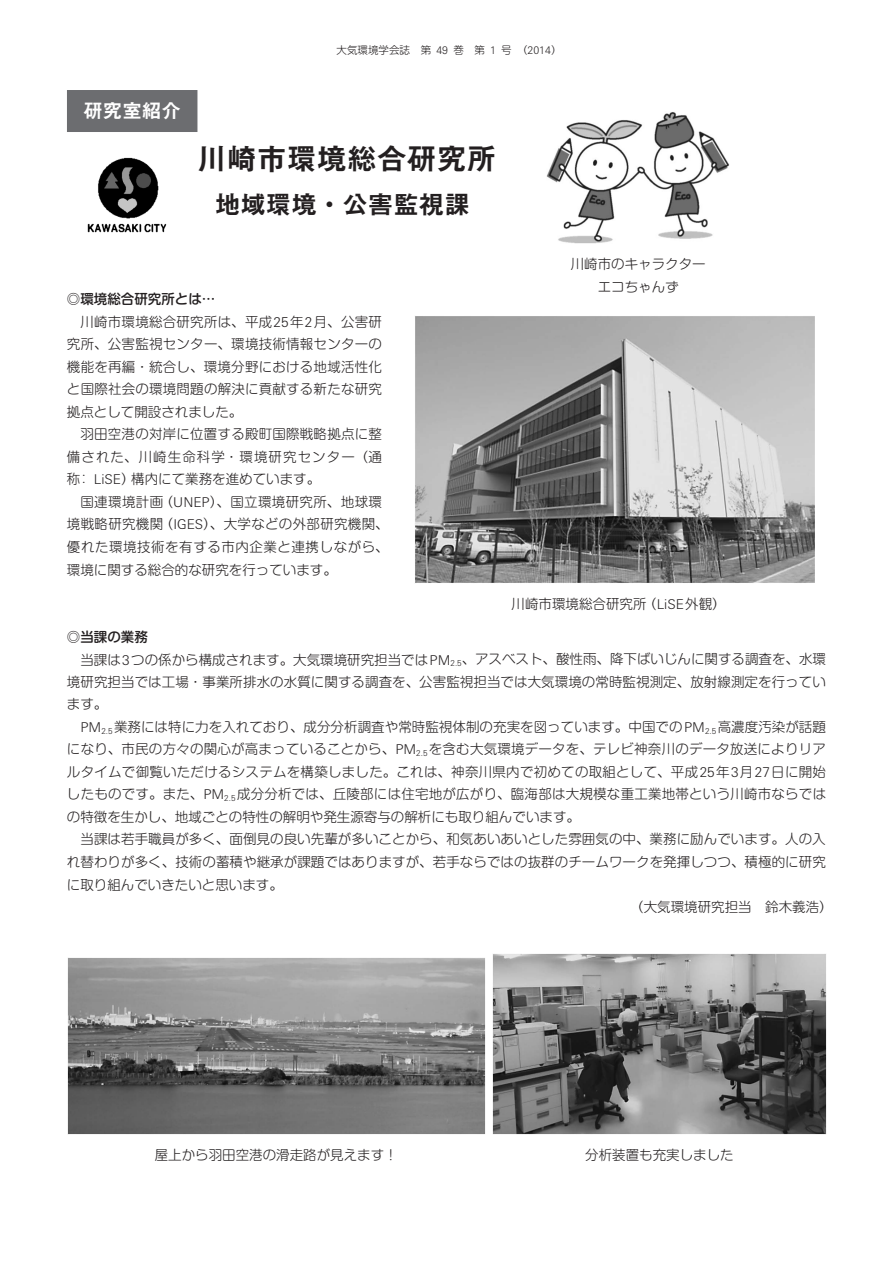
<style>
.page{position:relative;width:893px;height:1263px;background:#fff}
.page>*{position:absolute;margin:0;border:0;box-sizing:border-box;transform-origin:0 0}
.t1{font:30px "Midashi Go Pr 6 MB31";color:#231f20}
.t2{font:25.5px "Midashi Go Pr 6 MB31";color:#231f20}
.t3{font:19.5px "Midashi Go Pr 6 MB31";color:#fff}
.t4{font:300 13.5px/22.5px "Shin M Go Pr 6";letter-spacing:.005em;color:#231f20;text-align:center}
.t5{font:300 13.5px "Shin M Go Pr 6";letter-spacing:.025em;color:#231f20}
.t6{font:300 13.5px "Shin M Go Pr 6";letter-spacing:.04em;color:#231f20}
.t7{font:300 13.5px "Shin M Go Pr 6";letter-spacing:.08em;color:#231f20}
.t8{font:500 13.5px "Shin M Go Pr 6";color:#231f20}
.t9{font:300 10.5px "Shin M Go Pr 6";color:#231f20}
.s1{font-family:"Univers Next W1 G"}
</style>
<div class="page">
<div style="left:67px;top:90px;width:130px;height:42px;background:#6c6d70"></div>
<img style="left:415px;top:316px;width:400px;height:267px">
<img style="left:67px;top:957px;width:418px;height:177px">
<img style="left:493px;top:953px;width:333px;height:181px">
<img style="left:547px;top:112px;width:182px;height:132px">
<img style="left:88px;top:158px;width:79px;height:75px">
<p class="t9" style="left:337px;top:42px;width:226px">大気環境学会誌　第 <span class="s1">49</span> 巻　第 <span class="s1">1</span> 号　（<span class="s1">2014</span>）</p>
<h3 class="t3" style="left:83px;top:95px;width:99px">研究室紹介</h3>
<h1 class="t1" style="left:197px;top:135px;width:301px">川崎市環境総合研究所</h1>
<h2 class="t2" style="left:215px;top:184px;width:256px">地域環境・公害監視課</h2>
<p class="t8" style="left:67px;top:288px;width:150px">◎環境総合研究所とは…</p>
<p class="t4" style="left:80px;top:310px;width:303px">川崎市環境総合研究所は、平成<span class="s1">25</span>年<span class="s1">2</span>月、公害研</p>
<p class="t4" style="left:67px;top:332px;width:317px">究所、公害監視センター、環境技術情報センターの</p>
<p class="t4" style="left:67px;top:355px;width:317px">機能を再編・統合し、環境分野における地域活性化</p>
<p class="t4" style="left:67px;top:377px;width:316px">と国際社会の環境問題の解決に貢献する新たな研究</p>
<p class="t4" style="left:67px;top:400px;width:177px">拠点として開設されました。</p>
<p class="t4" style="left:80px;top:422px;width:303px">羽田空港の対岸に位置する殿町国際戦略拠点に整</p>
<p class="t7" style="left:67px;top:446px;width:316px">備された、川崎生命科学・環境研究センター（通</p>
<p class="t4" style="left:67px;top:467px;width:255px">称： <span class="s1">LiSE</span>）構内にて業務を進めています。</p>
<p class="t5" style="left:80px;top:491px;width:303px">国連環境計画（<span class="s1">UNEP</span>）、国立環境研究所、地球環</p>
<p class="t4" style="left:67px;top:512px;width:323px">境戦略研究機関（<span class="s1">IGES</span>）、大学などの外部研究機関、</p>
<p class="t6" style="left:67px;top:536px;width:323px">優れた環境技術を有する市内企業と連携しながら、</p>
<p class="t4" style="left:67px;top:557px;width:272px">環境に関する総合的な研究を行っています。</p>
<p class="t4" style="left:571px;top:252px;width:136px">川崎市のキャラクターエコちゃんず</p>
<p class="t4" style="left:512px;top:591px;width:216px">川崎市環境総合研究所（<span class="s1">LiSE</span>外観）</p>
<p class="t8" style="left:67px;top:626px;width:83px">◎当課の業務</p>
<p class="t4" style="left:80px;top:647px;width:747px">当課は<span class="s1">3</span>つの係から構成されます。大気環境研究担当では<span class="s1">PM</span><sub>2.5</sub>、アスベスト、酸性雨、降下ばいじんに関する調査を、水環</p>
<p class="t4" style="left:67px;top:670px;width:760px">境研究担当では工場・事業所排水の水質に関する調査を、公害監視担当では大気環境の常時監視測定、放射線測定を行ってい</p>
<p class="t4" style="left:67px;top:692px;width:42px">ます。</p>
<p class="t4" style="left:80px;top:715px;width:747px"><span class="s1">PM</span><sub>2.5</sub> 業務には特に力を入れており、成分分析調査や常時監視体制の充実を図っています。中国での<span class="s1">PM</span><sub>2.5</sub> 高濃度汚染が話題</p>
<p class="t4" style="left:67px;top:737px;width:760px">になり、市民の方々の関心が高まっていることから、<span class="s1">PM</span><sub>2.5</sub>を含む大気環境データを、テレビ神奈川のデータ放送によりリア</p>
<p class="t4" style="left:67px;top:760px;width:760px">ルタイムで御覧いただけるシステムを構築しました。これは、神奈川県内で初めての取組として、平成<span class="s1">25</span>年<span class="s1">3</span>月<span class="s1">27</span>日に開始</p>
<p class="t4" style="left:67px;top:782px;width:761px">したものです。また、<span class="s1">PM</span><sub>2.5</sub>成分分析では、丘陵部には住宅地が広がり、臨海部は大規模な重工業地帯という川崎市ならでは</p>
<p class="t4" style="left:67px;top:805px;width:514px">の特徴を生かし、地域ごとの特性の解明や発生源寄与の解析にも取り組んでいます。</p>
<p class="t4" style="left:80px;top:827px;width:747px">当課は若手職員が多く、面倒見の良い先輩が多いことから、和気あいあいとした雰囲気の中、業務に励んでいます。人の入</p>
<p class="t4" style="left:67px;top:850px;width:760px">れ替わりが多く、技術の蓄積や継承が課題ではありますが、若手ならではの抜群のチームワークを発揮しつつ、積極的に研究</p>
<p class="t4" style="left:67px;top:872px;width:217px">に取り組んでいきたいと思います。</p>
<p class="t4" style="left:630px;top:895px;width:204px">（大気環境研究担当　鈴木義浩）</p>
<p class="t4" style="left:155px;top:1142px;width:245px">屋上から羽田空港の滑走路が見えます！</p>
<p class="t4" style="left:585px;top:1142px;width:150px">分析装置も充実しました</p>
</div>
